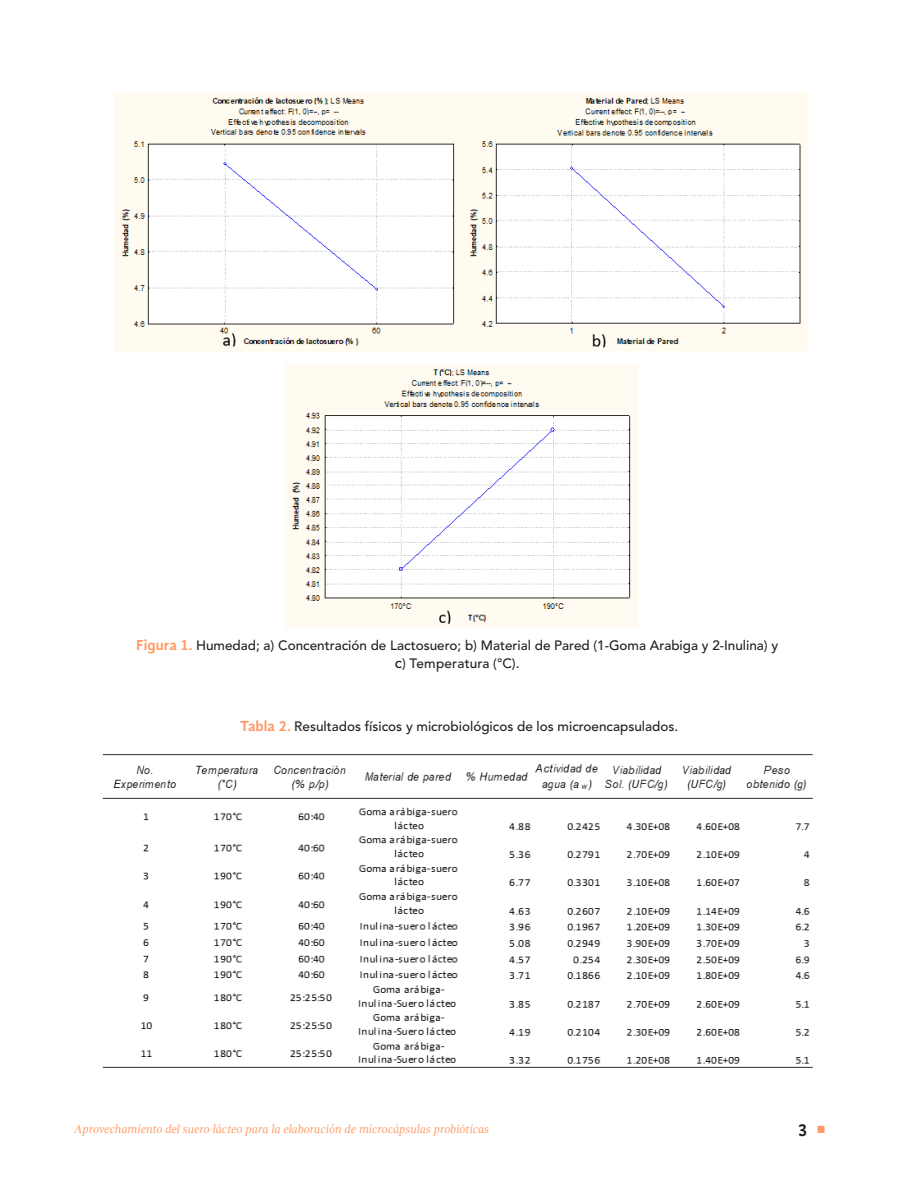
<style>
.page{position:relative;width:918px;height:1188px;background:#fff}
.page>*{position:absolute;margin:0;border:0;box-sizing:border-box;transform-origin:0 0}
.t1{font:700 18px "Gandhi Sans";color:#231f20}
.Títulos_tablas{font:500 13.5px "Avenir LT Std";color:#231f20}
.Títulos_tablas-2{font:500 13.5px "Avenir LT Std";letter-spacing:.02em;color:#231f20}
.Pie_de_página_-_der{font:italic 12px "Gandhi Serif";letter-spacing:-.005em;color:#ff9a63}
.s1{font-family:"Gandhi Sans";font-weight:700;font-size:15px;color:#ff9a63}
.s2{font-size:15px}
.s3{color:#ff9a63}
</style>
<div class="page">
<img style="left:114px;top:92px;width:694px;height:536px">
<img style="left:102px;top:754px;width:711px;height:314px">
<p class="Títulos_tablas" style="left:136px;top:637px;width:643px"><span class="s1">Figura 1.</span> Humedad; a) Concentración de Lactosuero; b) Material de Pared (1-Goma Arabiga y 2-Inulina) y</p>
<p class="Títulos_tablas-2" style="left:395px;top:655px;width:126px"><span class="s2">c</span>) Temperatura (°C).</p>
<p class="Títulos_tablas" style="left:240px;top:718px;width:440px"><span class="s1">Tabla 2.</span> Resultados físicos y microbiológicos de los microencapsulados.</p>
<p class="Pie_de_página_-_der" style="left:74px;top:1122px;width:417px">Aprovechamiento del suero lácteo para la elaboración de microcápsulas probióticas</p>
<h1 class="t1" style="left:798px;top:1120px;width:30px">3 <span class="s3">○</span></h1>
</div>
